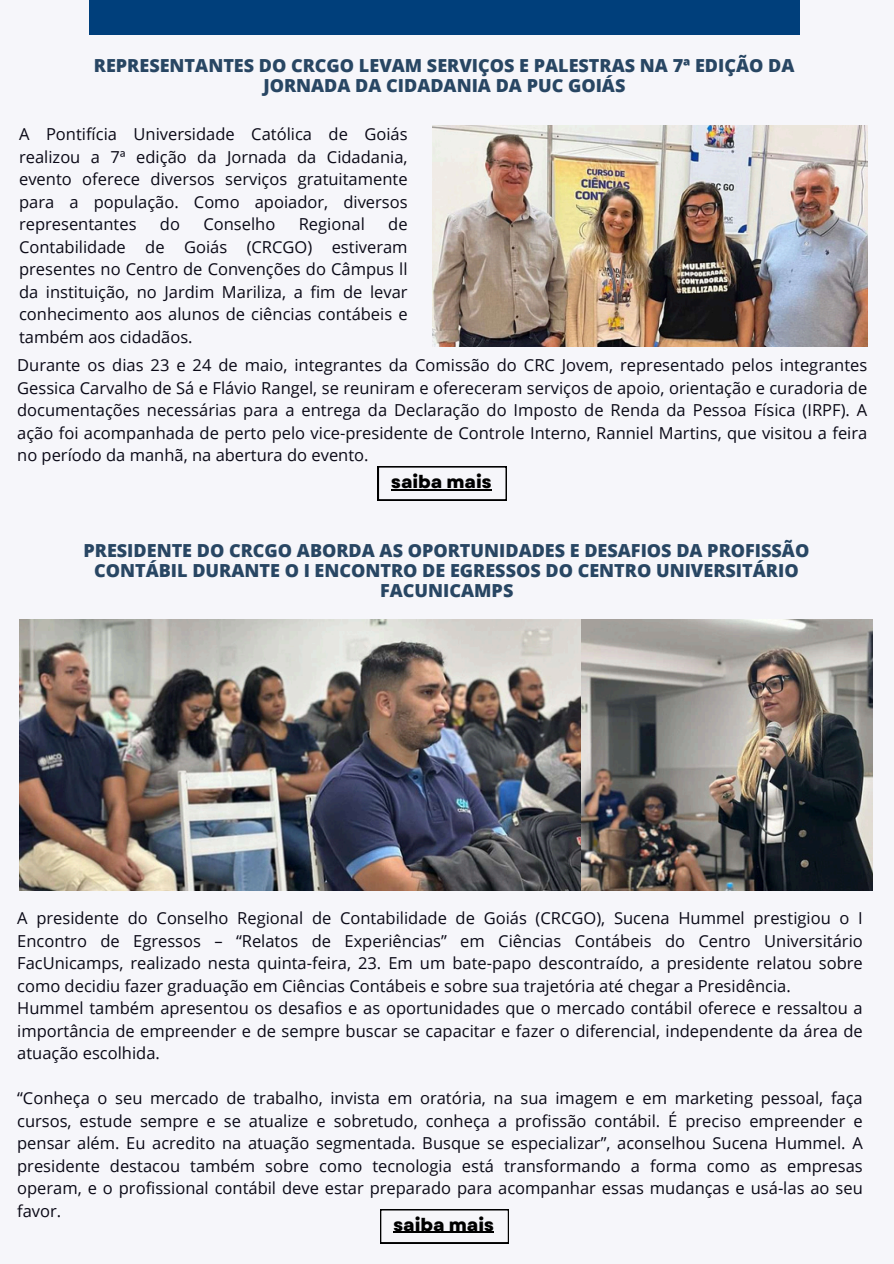
<style>
.page{position:relative;width:894px;height:1264px;background:#fff}
.page>*{position:absolute;margin:0;border:0;box-sizing:border-box;transform-origin:0 0}
.t1{font:800 18px/20.2px "Open Sans";color:#284663;text-align:center}
.t2{font:800 17.85px "Garet";color:#000}
.t3{font:16.5px/22.5px "Open Sans";color:#0a0916;text-align:justify}
</style>
<div class="page">
<div style="left:0;top:0;width:893px;height:1263px;background:#f6f6fa"></div>
<div style="left:89px;top:0;width:710px;height:35px;background:#003f7b"></div>
<svg style="left:380px;top:1209px;width:128px;height:34px"></svg>
<hr style="left:393px;top:1231px;width:100px;height:1px;background:#000">
<img style="left:432px;top:125px;width:434px;height:222px">
<img style="left:19px;top:620px;width:852px;height:270px">
<svg style="left:378px;top:466px;width:128px;height:34px"></svg>
<hr style="left:391px;top:489px;width:100px;height:1px;background:#000">
<h1 class="t1" style="left:94px;top:54px;width:701px">REPRESENTANTES DO CRCGO LEVAM SERVIÇOS E PALESTRAS NA 7ª EDIÇÃO DA<br>JORNADA DA CIDADANIA DA PUC GOIÁS</h1>
<p class="t3" style="left:19px;top:123px;width:390px">A Pontifícia Universidade Católica de Goiás realizou a 7ª edição da Jornada da Cidadania, evento oferece diversos serviços gratuitamente para a população. Como apoiador, diversos representantes</p>
<p class="t3" style="left:19px;top:213px;width:390px;text-indent:369px">de Contabilidade de Goiás (CRCGO) estiveram presentes no Centro de Convenções do Câmpus ll da instituição, no Jardim Mariliza, a fim de levar conhecimento aos alunos de ciências contábeis e também aos cidadãos.</p>
<p class="t3" style="left:160px;top:213px;width:22px">do</p>
<p class="t3" style="left:203px;top:213px;width:73px">Conselho</p>
<p class="t3" style="left:298px;top:213px;width:68px">Regional</p>
<h2 class="t3" style="left:17px;top:353px;width:851px">Durante os dias 23 e 24 de maio, integrantes da Comissão do CRC Jovem, representado pelos integrantes Gessica Carvalho de Sá e Flávio Rangel, se reuniram e ofereceram serviços de apoio, orientação e curadoria de documentações necessárias para a entrega da Declaração do Imposto de Renda da Pessoa Física (IRPF). A ação foi acompanhada de perto pelo vice-presidente de Controle Interno, Ranniel Martins, que visitou a feira no período da manhã, na abertura do evento.</h2>
<h2 class="t2" style="left:391px;top:469px;width:102px">saiba mais</h2>
<p class="t1" style="left:83px;top:539px;width:727px">PRESIDENTE DO CRCGO ABORDA AS OPORTUNIDADES E DESAFIOS DA PROFISSÃO<br>CONTÁBIL DURANTE O I ENCONTRO DE EGRESSOS DO CENTRO UNIVERSITÁRIO<br>FACUNICAMPS</p>
<p class="t3" style="left:17px;top:906px;width:846px">A presidente do Conselho Regional de Contabilidade de Goiás (CRCGO), Sucena Hummel prestigiou o I Encontro de Egressos – “Relatos de Experiências” em Ciências Contábeis do Centro Universitário FacUnicamps, realizado nesta quinta-feira, 23. Em um bate-papo descontraído, a presidente relatou sobre como decidiu fazer graduação em Ciências Contábeis e sobre sua trajetória até chegar a Presidência.</p>
<p class="t3" style="left:17px;top:996px;width:846px">Hummel também apresentou os desafios e as oportunidades que o mercado contábil oferece e ressaltou a importância de empreender e de sempre buscar se capacitar e fazer o diferencial, independente da área de atuação escolhida.</p>
<p class="t3" style="left:17px;top:1086px;width:846px">“Conheça o seu mercado de trabalho, invista em oratória, na sua imagem e em marketing pessoal, faça cursos, estude sempre e se atualize e sobretudo, conheça a profissão contábil. É preciso empreender e pensar além. Eu acredito na atuação segmentada. Busque se especializar”, aconselhou Sucena Hummel. A presidente destacou também sobre como tecnologia está transformando a forma como as empresas operam, e o profissional contábil deve estar preparado para acompanhar essas mudanças e usá-las ao seu favor.</p>
<h1 class="t2" style="left:393px;top:1211px;width:102px">saiba mais</h1>
</div>
